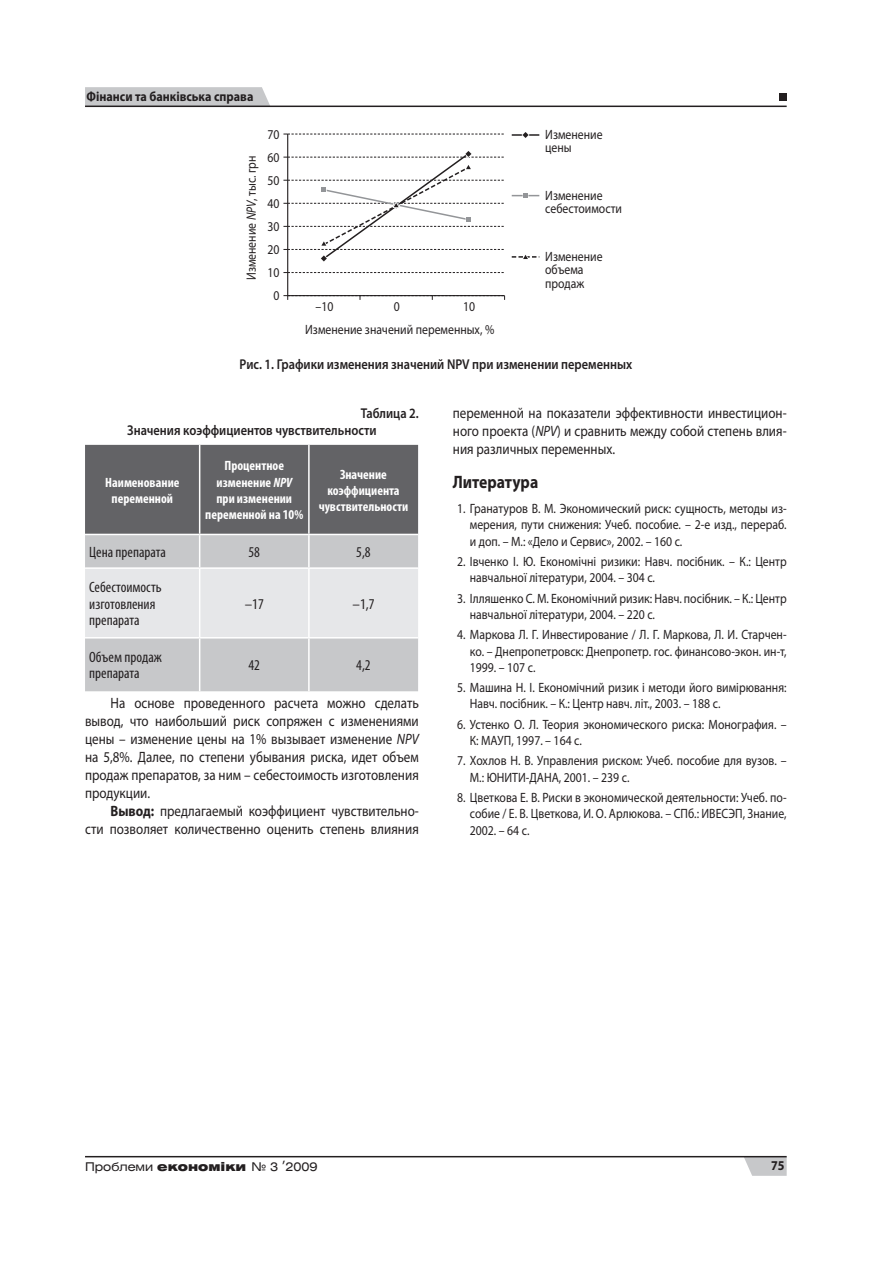
<style>
.page{position:relative;width:893px;height:1263px;background:#fff}
.page>*{position:absolute;margin:0;border:0;box-sizing:border-box;transform-origin:0 0}
.t1{font:700 18px "Myriad Pro";color:#231f20;scale:.87 1}
.t2{font:15px/18px "Myriad Pro";color:#231f20;text-align:justify;scale:.87 1}
.t3{font:condensed 15px/16.4px "Myriad Pro";color:#231f20}
.t4{font:600 14.25px/17.1px "Myriad Pro";color:#231f20;scale:.87 1}
.t5{font:13.5px/16.2px "Myriad Pro";color:#231f20;scale:.87 1}
.t6{font:700 condensed 13.5px/16.2px "Myriad Pro";color:#fff;text-align:center}
.t7{font:700 13.5px "Myriad Pro";color:#231f20;scale:.9 1}
.t8{font:12px "Helios Ext";color:#231f20}
.s1{font-style:italic}
.s2{font-weight:700}
.s3{font-weight:900}
.s4{font-family:"Myriad Pro";font-size:15px}
</style>
<div class="page">
<svg style="left:744px;top:1157px;width:43px;height:19px"></svg>
<hr style="left:85px;top:1156px;width:702px;height:1px;background:#231f20">
<svg style="left:85px;top:87px;width:185px;height:19px;background:#c4c5c7"></svg>
<hr style="left:85px;top:106px;width:702px;height:1px;background:#231f20">
<div style="left:779px;top:94px;width:8px;height:7px;background:#231f20"></div>
<div style="left:85px;top:445px;width:333px;height:89px;background:#636366"></div>
<div style="left:85px;top:535px;width:333px;height:156px;background:#c7c8ca"></div>
<div style="left:85px;top:569px;width:333px;height:68px;background:#e6e7e9"></div>
<hr style="left:199px;top:445px;width:1px;height:89px;background:#fff">
<hr style="left:308px;top:445px;width:2px;height:89px;background:#fff">
<hr style="left:199px;top:535px;width:1px;height:32px;background:#fff">
<hr style="left:308px;top:535px;width:2px;height:32px;background:#fff">
<hr style="left:85px;top:567px;width:115px;height:2px;background:#fff">
<hr style="left:200px;top:567px;width:109px;height:2px;background:#fff">
<hr style="left:199px;top:569px;width:1px;height:68px;background:#fff">
<hr style="left:309px;top:567px;width:109px;height:2px;background:#fff">
<hr style="left:308px;top:569px;width:2px;height:68px;background:#fff">
<hr style="left:85px;top:637px;width:115px;height:1px;background:#fff">
<hr style="left:200px;top:637px;width:109px;height:1px;background:#fff">
<hr style="left:199px;top:638px;width:1px;height:53px;background:#fff">
<hr style="left:309px;top:637px;width:109px;height:1px;background:#fff">
<hr style="left:308px;top:638px;width:2px;height:53px;background:#fff">
<svg style="left:283px;top:133px;width:223px;height:167px"></svg>
<hr style="left:512px;top:134px;width:27px;height:2px;background:#231f20">
<svg style="left:520px;top:132px;width:11px;height:6px"></svg>
<svg style="left:512px;top:255px;width:27px;height:4px"></svg>
<svg style="left:512px;top:193px;width:27px;height:5px"></svg>
<p class="t7" style="left:87px;top:87px;width:187px">Фінанси та банківська справа</p>
<p class="t5" style="left:243px;top:280px;width:145px;rotate:-90deg">Изменение <span class="s1">NPV</span>, тыс. грн</p>
<p class="t5" style="left:267px;top:123px;width:15px;line-height:23px;text-align:center">70<br>60<br>50<br>40<br>30<br>20<br>10<br>0</p>
<p class="t5" style="left:545px;top:127px;width:67px;line-height:13.5px">Изменение цены</p>
<p class="t5" style="left:545px;top:188px;width:90px;line-height:13.5px">Изменение себестоимости</p>
<p class="t5" style="left:545px;top:249px;width:67px;line-height:13.5px">Изменение объема продаж</p>
<p class="t5" style="left:316px;top:298px;width:22px">–10</p>
<p class="t5" style="left:394px;top:298px;width:8px">0</p>
<p class="t5" style="left:463px;top:298px;width:15px">10</p>
<p class="t5" style="left:305px;top:321px;width:219px">Изменение значений переменных, %</p>
<p class="t4" style="left:240px;top:356px;width:453px">Рис. 1. Графики изменения значений NPV при изменении переменных</p>
<p class="t4" style="left:127px;top:404px;width:337px;text-indent:234px">Таблица 2.<br>Значения коэффициентов чувствительности</p>
<p class="t6" style="left:105px;top:474px;width:76px">Наименование переменной</p>
<p class="t6" style="left:205px;top:457px;width:99px">Процентное изменение <span class="s1">NPV<br></span>при изменении переменной на 10%</p>
<p class="t6" style="left:319px;top:466px;width:91px">Значение коэффициента чувствительности</p>
<p class="t3" style="left:89px;top:544px;width:78px">Цена препарата</p>
<p class="t3" style="left:248px;top:544px;width:13px">58</p>
<p class="t3" style="left:356px;top:544px;width:16px">5,8</p>
<p class="t3" style="left:89px;top:579px;width:74px">Себестоимость изготовления препарата</p>
<p class="t3" style="left:245px;top:595px;width:21px">–17</p>
<p class="t3" style="left:352px;top:595px;width:23px">–1,7</p>
<p class="t3" style="left:89px;top:649px;width:74px">Объем продаж препарата</p>
<p class="t3" style="left:248px;top:657px;width:13px">42</p>
<p class="t3" style="left:356px;top:657px;width:16px">4,2</p>
<p class="t2" style="left:85px;top:693px;width:385px;text-indent:26px">На основе проведенного расчета можно сделать вывод, что наибольший риск сопряжен с изменениями цены – изменение цены на 1% вызывает изменение <span class="s1">NPV </span>на 5,8%. Далее, по степени убывания риска, идет объем продаж препаратов, за ним – себестоимость изготовления продукции.</p>
<p class="t2" style="left:85px;top:801px;width:385px;text-align:right"><span class="s2">Вывод:</span> предлагаемый коэффициент чувствительно-<br>сти позволяет количественно оценить степень влияния</p>
<p class="t2" style="left:453px;top:404px;width:385px">переменной на показатели эффективности инвестицион&shy;ного проекта (<span class="s1">NPV</span>) и сравнить между собой степень влия&shy;ния различных переменных.</p>
<h1 class="t1" style="left:453px;top:471px;width:100px">Литература</h1>
<p class="t5" style="left:470px;top:500px;width:366px;text-align:justify;text-indent:-13px">1. Гранатуров В. М. Экономический риск: сущность, методы из&shy;мерения, пути снижения: Учеб. пособие. – 2-е изд., перераб. и доп. – М.: «Дело и Сервис», 2002. – 160 с.</p>
<p class="t5" style="left:470px;top:553px;width:366px;text-indent:-13px">2. Івченко І. Ю. Економічні ризики: Навч. посібник. – К.: Центр навчальної літератури, 2004. – 304 с.</p>
<p class="t5" style="left:470px;top:590px;width:366px;text-indent:-13px">3. Ілляшенко С. М. Економічний ризик: Навч. посібник. – К.: Центр навчальної літератури, 2004. – 220 с.</p>
<p class="t5" style="left:470px;top:626px;width:366px;text-align:justify;text-indent:-13px">4. Маркова Л. Г. Инвестирование / Л. Г. Маркова, Л. И. Старчен&shy;ко. – Днепропетровск: Днепропетр. гос. финансово-экон. ин-т, 1999. – 107 с.</p>
<p class="t5" style="left:470px;top:679px;width:366px;text-indent:-13px">5. Машина Н. І. Економічний ризик і методи його вимірювання:<br>Навч. посібник. – К.: Центр навч. літ., 2003. – 188 с.</p>
<p class="t5" style="left:470px;top:716px;width:366px;text-indent:-13px">6. Устенко О. Л. Теория экономического риска: Монография. –<br>К: МАУП, 1997. – 164 с.</p>
<p class="t5" style="left:470px;top:753px;width:366px;text-indent:-13px">7. Хохлов Н. В. Управления риском: Учеб. пособие для вузов. –<br>М.: ЮНИТИ-ДАНА, 2001. – 239 с.</p>
<p class="t5" style="left:470px;top:789px;width:366px;text-align:justify;text-indent:-13px">8. Цветкова Е. В. Риски в экономической деятельности: Учеб. по&shy;собие / Е. В. Цветкова, И . О. Арлюкова. – СПб.: ИВЕСЭП, Знание, 2002. – 64 с.</p>
<p class="t8" style="left:85px;top:1159px;width:234px">Проблеми <span class="s3">економіки</span> № 3 <span class="s4">’</span>2009</p>
<p class="t7" style="left:771px;top:1157px;width:16px">75</p>
</div>
